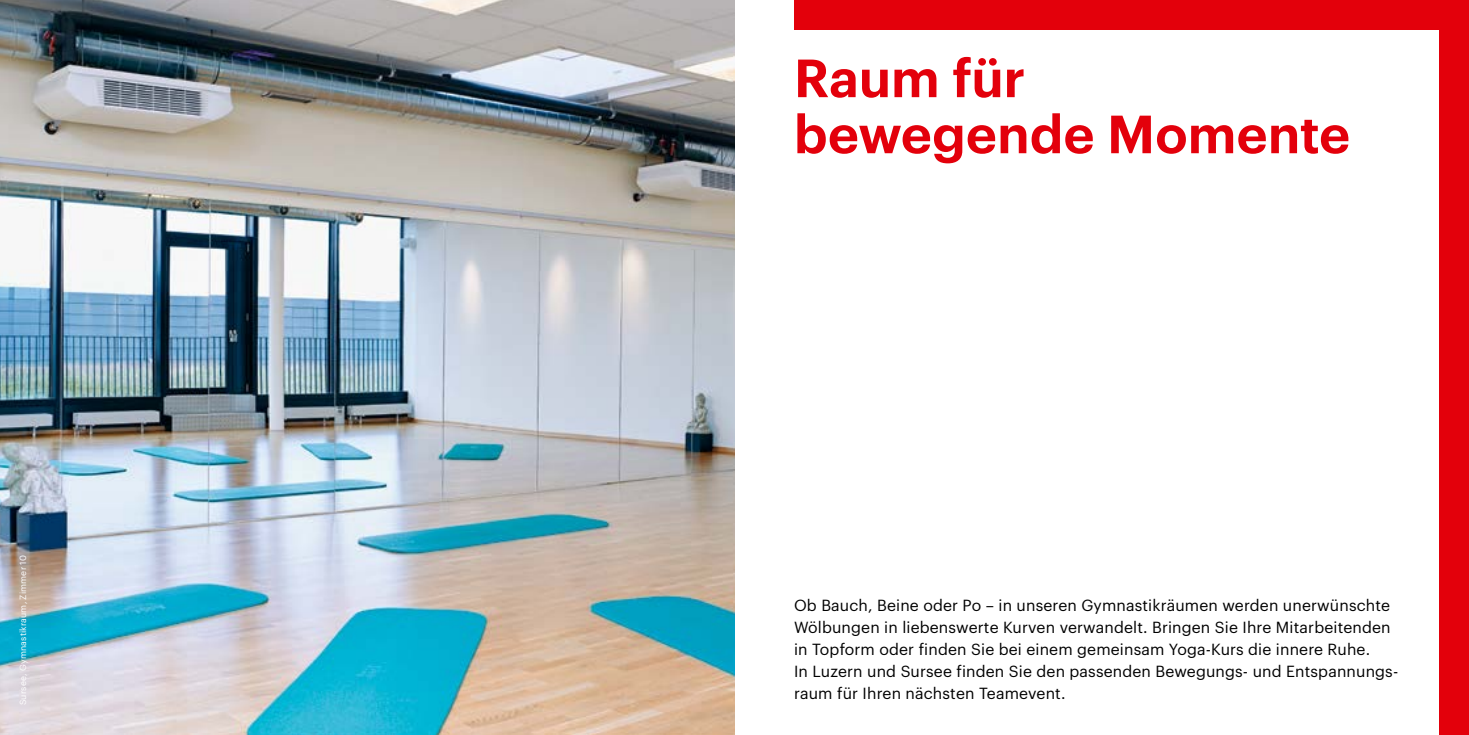
<style>
.page{position:relative;width:1469px;height:735px;background:#fff}
.page>*{position:absolute;margin:0;border:0;box-sizing:border-box;transform-origin:0 0}
._10_Headline__36_44p{font:600 52.5px/56px "Graphik";letter-spacing:.005em;color:#e3000b}
.Fliesstext{font:15.75px/21.7px "Graphik";letter-spacing:.01em;color:#000;text-align:justify}
._03_CopyText__9_12_4{font:8.75px "Graphik";letter-spacing:.02em;color:#fff}
</style>
<div class="page">
<div style="left:794px;top:0;width:674px;height:30px;background:#e3000b"></div>
<div style="left:1439px;top:0;width:29px;height:734px;background:#e3000b"></div>
<img style="left:0;top:0;width:734px;height:734px">
<p class="_03_CopyText__9_12_4" style="left:16px;top:704px;width:151px;rotate:-90deg">Sursee, Gymnastikraum, Zimmer 10</p>
<p class="_10_Headline__36_44p" style="left:794px;top:45px;width:557px">Raum für<br>bewegende Momente</p>
<p class="Fliesstext" style="left:794px;top:593px;width:598px">Ob Bauch, Beine oder Po – in unseren Gymnastikräumen werden unerwünschte Wölbungen in liebenswerte Kurven verwandelt. Bringen Sie Ihre Mitarbeitenden in Topform oder finden Sie bei einem gemeinsam Yoga-Kurs die innere Ruhe.</p>
<p class="Fliesstext" style="left:794px;top:658px;width:605px">In Luzern und Sursee finden Sie den passenden Bewegungs- und Entspannungs&shy;raum für Ihren nächsten Teamevent.</p>
</div>
